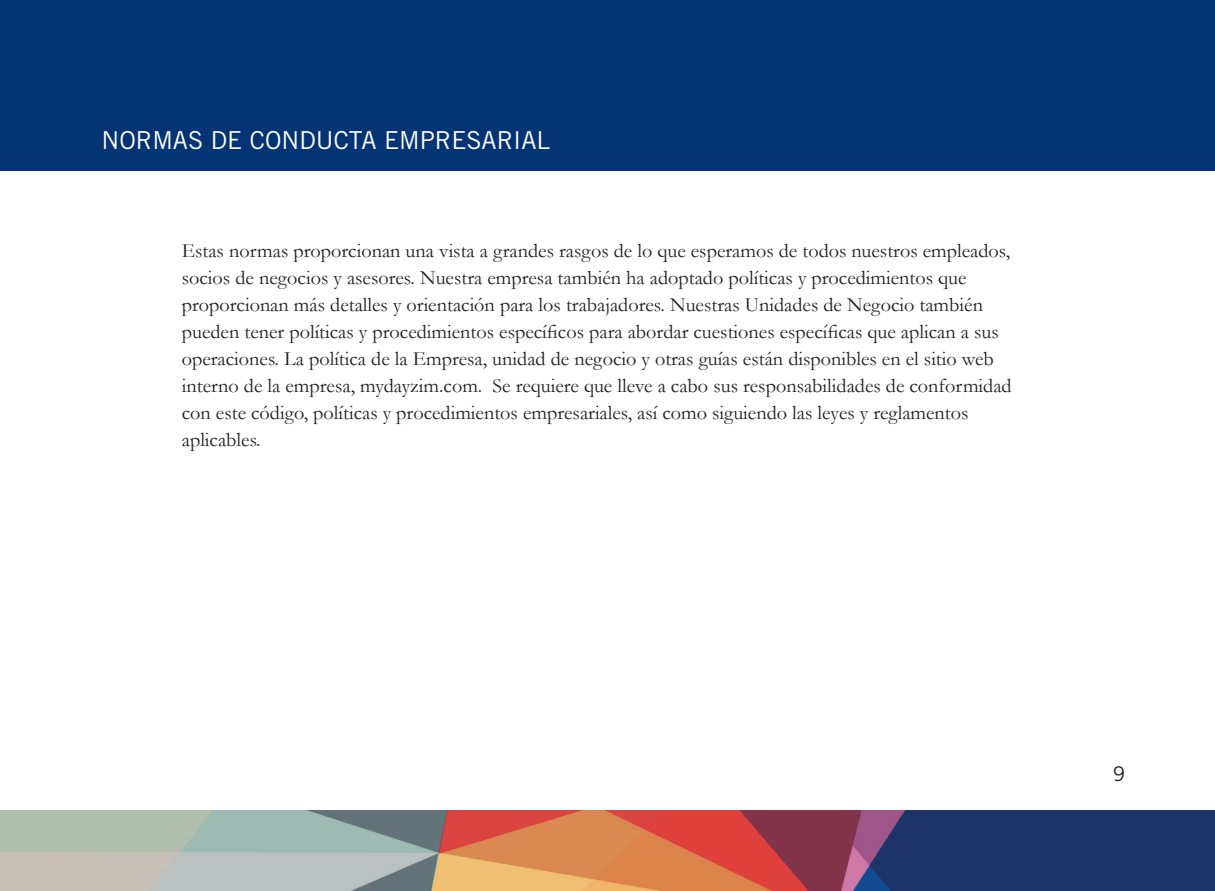
<style>
.page{position:relative;width:1215px;height:891px;background:#fff}
.page>*{position:absolute;margin:0;border:0;box-sizing:border-box;transform-origin:0 0}
.Title_page{font:24.75px "Trade Gothic LT Std";color:#fff}
.Body_Text{font:20.25px/27px "Garamond";color:#231f20}
.Title_page-2{font:20.25px "Trade Gothic LT Std";color:#231f20}
</style>
<div class="page">
<div style="left:0;top:0;width:1215px;height:170px;background:#053474"></div>
<img style="left:0;top:810px;width:1215px;height:81px">
<p class="Title_page" style="left:101px;top:125px;width:450px">NORMAS DE CONDUCTA EMPRESARIAL</p>
<p class="Body_Text" style="left:182px;top:236px;width:831px">Estas normas proporcionan una vista a grandes rasgos de lo que esperamos de todos nuestros empleados, socios de negocios y asesores. Nuestra empresa también ha adoptado políticas y procedimientos que proporcionan más detalles y orientación para los trabajadores. Nuestras Unidades de Negocio también pueden tener políticas y procedimientos específicos para abordar cuestiones específicas que aplican a sus operaciones. La política de la Empresa, unidad de negocio y otras guías están disponibles en el sitio web interno de la empresa, mydayzim.com. Se requiere que lleve a cabo sus responsabilidades de conformidad con este código, políticas y procedimientos empresariales, así como siguiendo las leyes y reglamentos aplicables.</p>
<p class="Title_page-2" style="left:1113px;top:762px;width:14px">9</p>
</div>
